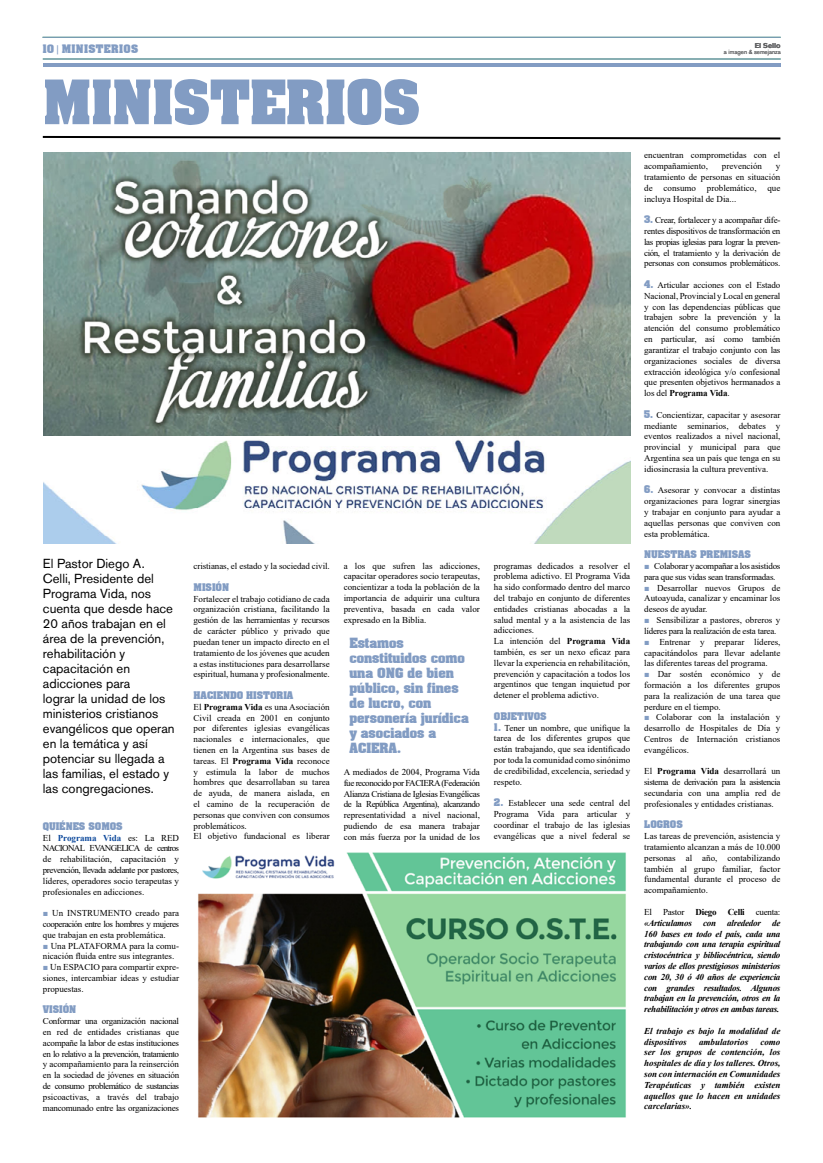
<style>
.page{position:relative;width:823px;height:1163px;background:#fff}
.page>*{position:absolute;margin:0;border:0;box-sizing:border-box;transform-origin:0 0}
.t1{font:700 52px "Aaron";color:#829cc3}
.t2{font:13px/15px "Akzidenz Grotesk BQ Reg OK";color:#000}
.t3{font:700 12px/15px "Aaron";color:#829cc3}
.t4{font:700 10px "Aaron";letter-spacing:.04em;color:#829cc3}
.t5{font:9px/10.8px "Times New Roman";color:#000;text-align:justify}
.t6{font:italic 700 9px/10.8px "Times New Roman";color:#000;text-align:justify}
.t7{font:9px/10.8px "Times New Roman";letter-spacing:-.025em;color:#000}
.t8{font:700 9px "Aaron";color:#829cc3}
.t9{font:700 7px "Akzidenz Grotesk BQ";color:#636466}
.t10{font:6px "Akzidenz Grotesk BQ Reg OK";color:#636466}
.s1{font-family:"Akzidenz Grotesk BQ Reg OK";font-weight:400}
.s2{font-weight:700;color:#0c489b}
.s3{color:#829cc3}
.s4{font-weight:700}
.s5{font-family:"Aaron";font-weight:700;color:#829cc3}
.s6{font-weight:400;font-style:normal}
.s7{font-style:normal}
</style>
<div class="page">
<hr style="left:43px;top:59px;width:737px;height:1px;background:#829cc3">
<hr style="left:43px;top:63px;width:737px;height:4px;background:#829cc3">
<hr style="left:43px;top:37px;width:737px;height:1px;background:#829cc3">
<svg style="left:42px;top:135px;width:739px;height:5px"></svg>
<img style="left:43px;top:152px;width:587px;height:284px">
<img style="left:43px;top:440px;width:586px;height:103px">
<img style="left:198px;top:852px;width:428px;height:266px">
<p class="t4" style="left:43px;top:40px;width:97px">10 <span class="s1">|</span> MINISTERIOS</p>
<p class="t9" style="left:754px;top:41px;width:27px">El Sello</p>
<p class="t10" style="left:723px;top:48px;width:58px">a imagen &amp; semejanza</p>
<h1 class="t1" style="left:43px;top:58px;width:379px">MINISTERIOS</h1>
<p class="t2" style="left:43px;top:555px;width:133px">El Pastor Diego A.<br>Celli, Presidente del<br>Programa Vida, nos cuenta que desde hace<br>20 años trabajan en el área de la prevención, rehabilitación y capacitación en adicciones para<br>lograr la unidad de los ministerios cristianos evangélicos que operan en la temática y así potenciar su llegada a las familias, el estado y las congregaciones.</p>
<p class="t8" style="left:43px;top:818px;width:81px">QUIÉNES SOMOS</p>
<p class="t5" style="left:43px;top:831px;width:138px">El <span class="s2">Programa Vida</span> es: La RED NACIONAL EVANGELICA de centros de rehabilitación, capacitación y prevención, llevada adelante por pastores, líderes, operadores socio terapeutas y profesionales en adicciones.</p>
<p class="t5" style="left:43px;top:907px;width:138px"><span class="s3">■</span> Un INSTRUMENTO creado para cooperación entre los hombres y mujeres que trabajan en esta problemática.</p>
<p class="t5" style="left:43px;top:939px;width:138px"><span class="s3">■</span> Una PLATAFORMA para la comu&shy;nicación fluida entre sus integrantes.</p>
<p class="t5" style="left:43px;top:961px;width:138px"><span class="s3">■</span> Un ESPACIO para compartir expre&shy;siones, intercambiar ideas y estudiar propuestas.</p>
<p class="t8" style="left:43px;top:1001px;width:35px">VISIÓN</p>
<p class="t5" style="left:43px;top:1015px;width:138px">Conformar una organización nacional en red de entidades cristianas que acompañe la labor de estas instituciones en lo relativo a la prevención, tratamiento y acompañamiento para la reinserción en la sociedad de jóvenes en situación de consumo problemático de sustancias psicoactivas, a través del trabajo mancomunado entre las organizaciones</p>
<p class="t5" style="left:193px;top:560px;width:138px">cristianas, el estado y la sociedad civil.</p>
<p class="t8" style="left:193px;top:579px;width:37px">MISIÓN</p>
<p class="t5" style="left:193px;top:593px;width:138px">Fortalecer el trabajo cotidiano de cada organización cristiana, facilitando la gestión de las herramientas y recursos de carácter público y privado que puedan tener un impacto directo en el tratamiento de los jóvenes que acuden a estas instituciones para desarrollarse espiritual, humana y profesionalmente.</p>
<p class="t8" style="left:193px;top:687px;width:101px">HACIENDO HISTORIA</p>
<p class="t5" style="left:193px;top:701px;width:138px;text-align:left">El <span class="s4">Programa Vida</span> es una Asociación<br>Civil creada en 2001 en conjunto por diferentes iglesias evangélicas nacionales e internacionales, que tienen en la Argentina sus bases de tareas. El <span class="s4">Programa Vida</span> reconoce y estimula la labor de muchos hombres que desarrollaban su tarea de ayuda, de manera aislada, en el camino de la recuperación de personas que conviven con consumos problemáticos.<br>El objetivo fundacional es liberar</p>
<p class="t5" style="left:343px;top:559px;width:138px">a los que sufren las adicciones, capacitar operadores socio terapeutas, concientizar a toda la población de la importancia de adquirir una cultura preventiva, basada en cada valor expresado en la Biblia.</p>
<h3 class="t3" style="left:349px;top:635px;width:121px">Estamos constituidos como una ONG de bien público, sin fines de lucro, con personería jurídica y asociados a<br>ACIERA.</h3>
<p class="t5" style="left:343px;top:766px;width:138px">A mediados de 2004, Programa Vida fue reconocido por FACIERA (Federación Alianza Cristiana de Iglesias Evangélicas de la República Argentina), alcanzando representatividad a nivel nacional, pudiendo de esa manera trabajar con más fuerza por la unidad de los</p>
<p class="t5" style="left:493px;top:559px;width:138px;text-align:left">programas dedicados a resolver el problema adictivo. El Programa Vida ha sido conformado dentro del marco del trabajo en conjunto de diferentes entidades cristianas abocadas a la salud mental y a la asistencia de las adicciones.<br>La intención del <span class="s4">Programa Vida </span>también, es ser un nexo eficaz para llevar la experiencia en rehabilitación, prevención y capacitación a todos los argentinos que tengan inquietud por detener el problema adictivo.</p>
<p class="t8" style="left:493px;top:708px;width:54px">OBJETIVOS</p>
<p class="t5" style="left:493px;top:721px;width:138px"><span class="s5">1.</span> Tener un nombre, que unifique la tarea de los diferentes grupos que están trabajando, que sea identificado por toda la comunidad como sinónimo de credibilidad, excelencia, seriedad y respeto.</p>
<p class="t5" style="left:493px;top:797px;width:138px"><span class="s5">2.</span> Establecer una sede central del Programa Vida para articular y coordinar el trabajo de las iglesias evangélicas que a nivel federal se</p>
<p class="t5" style="left:644px;top:150px;width:138px">encuentran comprometidas con el acompañamiento,</p>
<p class="t5" style="left:721px;top:160px;width:41px">prevención</p>
<p class="t5" style="left:644px;top:160px;width:138px;text-indent:132px">y tratamiento de personas en situación de consumo problemático, que incluya Hospital de Dia...</p>
<p class="t5" style="left:644px;top:214px;width:138px"><span class="s5">3.</span> Crear, fortalecer y a acompañar dife&shy;rentes dispositivos de transformación en las propias iglesias para lograr la preven&shy;ción, el tratamiento y la derivación de personas con consumos problemáticos.</p>
<p class="t5" style="left:644px;top:279px;width:138px"><span class="s5">4.</span> Articular acciones con el Estado Nacional, Provincial y Local en general y con las dependencias públicas que trabajen sobre la prevención y la atención del consumo problemático en particular, así como también garantizar el trabajo conjunto con las organizaciones sociales de diversa extracción ideológica y/o confesional que presenten objetivos hermanados a los del <span class="s4">Programa Vida</span>.</p>
<p class="t5" style="left:644px;top:409px;width:138px"><span class="s5">5.</span> Concientizar, capacitar y asesorar mediante seminarios, debates y eventos realizados a nivel nacional, provincial y municipal para que Argentina sea un país que tenga en su idiosincrasia la cultura preventiva.</p>
<p class="t5" style="left:644px;top:484px;width:138px"><span class="s5">6.</span> Asesorar y convocar a distintas organizaciones para lograr sinergias y trabajar en conjunto para ayudar a aquellas personas que conviven con esta problemática.</p>
<p class="t8" style="left:644px;top:546px;width:108px">NUESTRAS PREMISAS</p>
<p class="t7" style="left:644px;top:560px;width:138px"><span class="s3">■</span> Colaborar y acompañar a los asistidos para que sus vidas sean transformadas.</p>
<p class="t5" style="left:644px;top:582px;width:138px"><span class="s3">■</span> Desarrollar nuevos Grupos de Autoayuda, canalizar y encaminar los deseos de ayudar.</p>
<p class="t7" style="left:644px;top:614px;width:138px"><span class="s3">■</span> Sensibilizar a pastores, obreros y líderes para la realización de esta tarea.</p>
<p class="t5" style="left:644px;top:636px;width:138px"><span class="s3">■</span> Entrenar y preparar líderes, capacitándolos para llevar adelante las diferentes tareas del programa.</p>
<p class="t5" style="left:644px;top:668px;width:138px"><span class="s3">■</span> Dar sostén económico y de formación a los diferentes grupos para la realización de una tarea que perdure en el tiempo.</p>
<p class="t5" style="left:644px;top:711px;width:138px"><span class="s3">■</span> Colaborar con la instalación y desarrollo de Hospitales de Día y Centros de Internación cristianos evangélicos.</p>
<p class="t5" style="left:644px;top:765px;width:138px">El <span class="s4">Programa Vida</span> desarrollará un sistema de derivación para la asistencia secundaria con una amplia red de profesionales y entidades cristianas.</p>
<p class="t8" style="left:644px;top:816px;width:40px">LOGROS</p>
<p class="t5" style="left:644px;top:830px;width:138px">Las tareas de prevención, asistencia y tratamiento alcanzan a más de 10.000 personas al año, contabilizando también al grupo familiar, factor fundamental durante el proceso de acompañamiento.</p>
<p class="t6" style="left:644px;top:906px;width:138px"><span class="s6">El Pastor</span> <span class="s7">Diego Celli</span> <span class="s6">cuenta: </span>«Articulamos con alrededor de 160 bases en todo el país, cada una trabajando con una terapia espiritual cristocéntrica y bibliocéntrica, siendo varios de ellos prestigiosos ministerios con 20, 30 ó 40 años de experiencia con grandes resultados. Algunos trabajan en la prevención, otros en la rehabilitación y otros en ambas tareas.</p>
<p class="t6" style="left:644px;top:1024px;width:138px">El trabajo es bajo la modalidad de dispositivos</p>
<p class="t6" style="left:698px;top:1035px;width:51px">ambulatorios</p>
<p class="t6" style="left:644px;top:1035px;width:138px;text-indent:116px">como ser los grupos de contención, los hospitales de día y los talleres. Otros, son con internación en Comunidades Terapéuticas y también existen aquellos que lo hacen en unidades carcelarias».</p>
</div>
